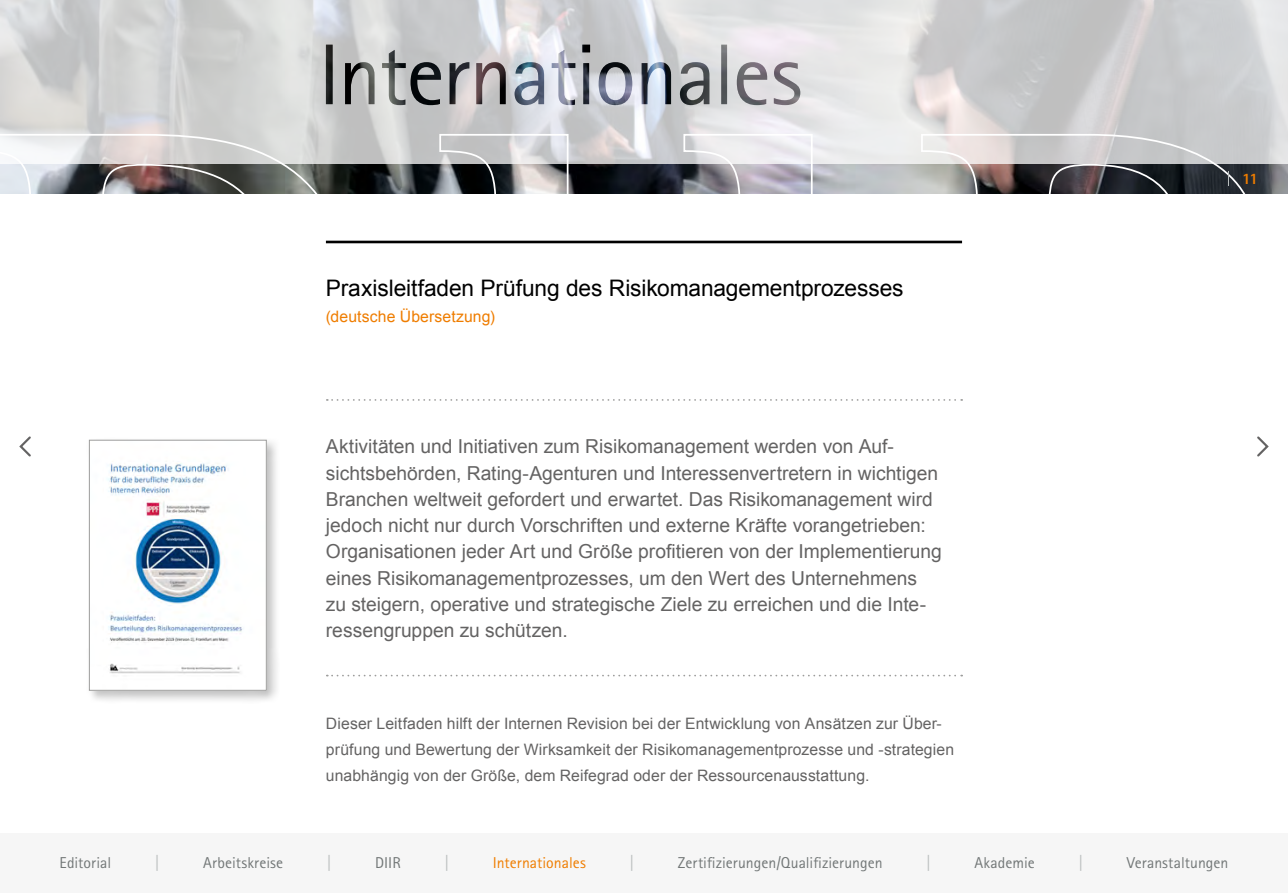
<style>
.page{position:relative;width:1288px;height:893px;background:#fff}
.page>*{position:absolute;margin:0;border:0;box-sizing:border-box;transform-origin:0 0}
.t1{font:22.75px "Arial";letter-spacing:-.005em;color:#000}
.t2{font:19.25px/26.2px "Arial";color:#646363}
.t3{font:15.75px/26.2px "Arial";letter-spacing:.005em;color:#646363}
.t4{font:15.75px "Rotis Sans Serif Pro";letter-spacing:.005em;color:#727777}
.t5{font:15.75px "Arial";letter-spacing:.005em;color:#ef7d00}
.t6{font:15.75px "Rotis Sans Serif Pro";color:#ef7d00}
.t7{font:15.75px "Rotis Sans Serif Pro";color:#babebe}
.t8{font:800 15.75px "Rotis Sans Serif Pro";color:#ef7d00}
</style>
<div class="page">
<img style="left:359px;top:164px;width:928px;height:29px">
<svg style="left:0;top:0;width:1287px;height:164px;background:#d4d4d5"></svg>
<hr style="left:326px;top:241px;width:636px;height:2px;background:#000">
<svg style="left:327px;top:399px;width:635px;height:2px"></svg>
<svg style="left:327px;top:675px;width:635px;height:1px"></svg>
<svg style="left:326px;top:45px;width:474px;height:60px;background:#acadb2"></svg>
<svg style="left:0;top:133px;width:359px;height:60px;background:#a6a5a4"></svg>
<svg style="left:438px;top:133px;width:131px;height:60px;background:#a1a1a3"></svg>
<svg style="left:682px;top:133px;width:131px;height:60px"></svg>
<div style="left:0;top:833px;width:1287px;height:60px;background:#f6f6f6"></div>
<svg style="left:1257px;top:436px;width:12px;height:21px"></svg>
<svg style="left:19px;top:436px;width:12px;height:21px"></svg>
<svg style="left:920px;top:133px;width:338px;height:60px;background:#929092"></svg>
<div style="left:86px;top:437px;width:193px;height:267px;background:#000;opacity:.25"></div>
<img style="left:91px;top:442px;width:173px;height:246px">
<div style="left:89px;top:440px;width:177px;height:250px;border:1px solid #9d9d9c"></div>
<p class="t1" style="left:326px;top:273px;width:579px">Praxisleitfaden Prüfung des Risikomanagementprozesses</p>
<p class="t5" style="left:326px;top:306px;width:171px">(deutsche Übersetzung)</p>
<p class="t8" style="left:1241px;top:169px;width:18px">11</p>
<p class="t2" style="left:326px;top:434px;width:617px">Aktivitäten und Initiativen zum Risikomanagement werden von Auf&shy;sichtsbehörden, Rating-Agenturen und Interessenvertretern in wichtigen Branchen weltweit gefordert und erwartet. Das Risikomanagement wird jedoch nicht nur durch Vorschriften und externe Kräfte vorangetrieben:<br>Organisationen jeder Art und Größe profitieren von der Implementierung eines Risikomanagementprozesses, um den Wert des Unternehmens zu steigern, operative und strategische Ziele zu erreichen und die Inte&shy;ressengruppen zu schützen.</p>
<p class="t3" style="left:326px;top:710px;width:629px">Dieser Leitfaden hilft der Internen Revision bei der Entwicklung von Ansätzen zur Über&shy;prüfung und Bewertung der Wirksamkeit der Risikomanagementprozesse und -strategien unabhängig von der Größe, dem Reifegrad oder der Ressourcenausstattung.</p>
<p class="t4" style="left:60px;top:853px;width:53px">Editorial</p>
<p class="t7" style="left:155px;top:853px;width:6px">|</p>
<p class="t4" style="left:203px;top:853px;width:82px">Arbeitskreise</p>
<p class="t7" style="left:327px;top:853px;width:6px">|</p>
<p class="t4" style="left:375px;top:853px;width:27px">DIIR</p>
<p class="t7" style="left:444px;top:853px;width:6px">|</p>
<p class="t6" style="left:492px;top:853px;width:95px">Internationales</p>
<p class="t7" style="left:630px;top:853px;width:6px">|</p>
<p class="t4" style="left:677px;top:853px;width:206px">Zertifizierungen/Qualifizierungen</p>
<p class="t7" style="left:926px;top:853px;width:6px">|</p>
<p class="t4" style="left:974px;top:853px;width:62px">Akademie</p>
<p class="t7" style="left:1078px;top:853px;width:6px">|</p>
<p class="t4" style="left:1126px;top:853px;width:103px">Veranstaltungen</p>
</div>
